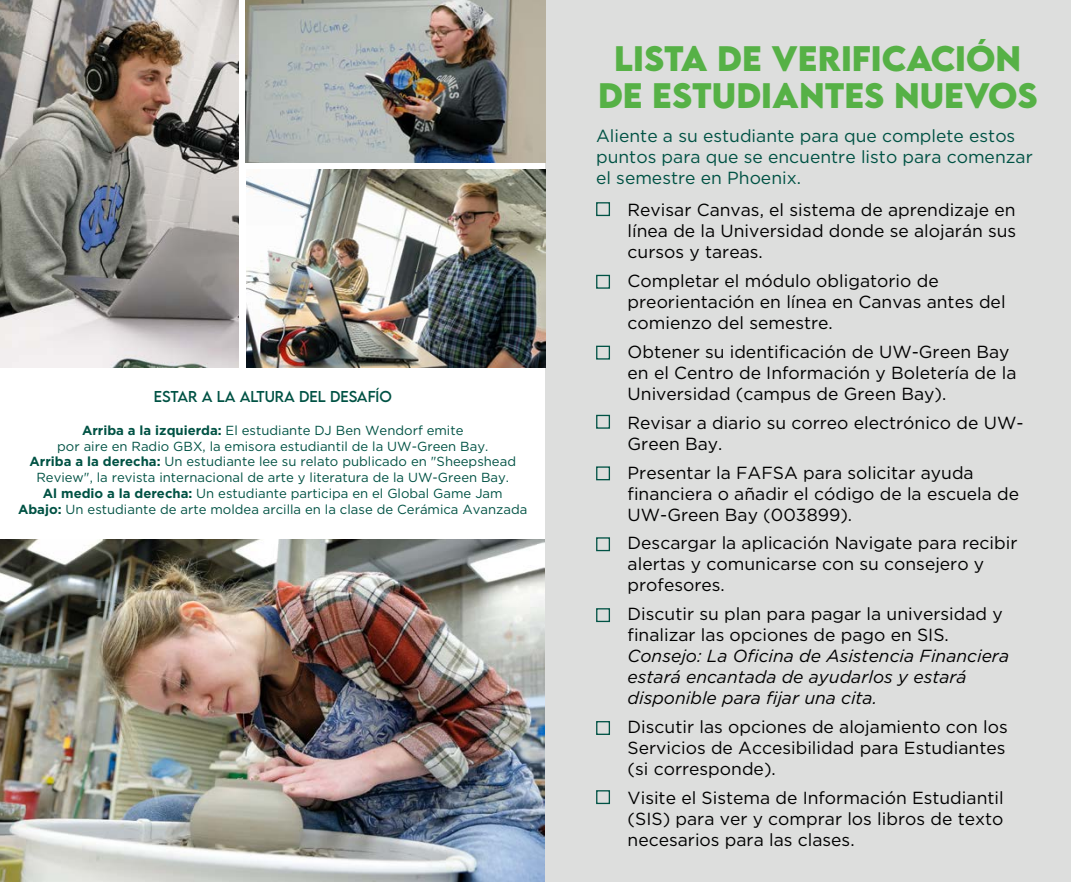
<style>
.page{position:relative;width:1071px;height:882px;background:#fff}
.page>*{position:absolute;margin:0;border:0;box-sizing:border-box;transform-origin:0 0}
.t1{font:700 31.5px/37.8px "LEMONMILK";color:#56b146;text-align:center}
.t2{font:17.5px/21px "Gotham";color:#000}
.t3{font:17.5px/21px "Gotham";color:#005244}
.t4{font:italic 17.5px/21px "Gotham";color:#000}
.t5{font:14px "LEMONMILK";color:#005244}
.t6{font:13.12px/15.8px "Gotham";color:#005244;text-align:center}
.s1{font-weight:700}
</style>
<div class="page">
<div style="left:546px;top:0;width:525px;height:882px;background:#dddedd"></div>
<div style="left:596px;top:202px;width:14px;height:14px;border:1px solid #005244"></div>
<div style="left:596px;top:275px;width:14px;height:14px;border:1px solid #005244"></div>
<div style="left:596px;top:346px;width:14px;height:14px;border:1px solid #005244"></div>
<div style="left:596px;top:415px;width:14px;height:14px;border:1px solid #005244"></div>
<div style="left:596px;top:466px;width:14px;height:14px;border:1px solid #005244"></div>
<div style="left:596px;top:537px;width:14px;height:14px;border:1px solid #005244"></div>
<div style="left:596px;top:608px;width:14px;height:14px;border:1px solid #005244"></div>
<div style="left:596px;top:721px;width:14px;height:14px;border:1px solid #005244"></div>
<div style="left:596px;top:790px;width:14px;height:14px;border:1px solid #005244"></div>
<img style="left:0;top:0;width:239px;height:368px">
<img style="left:246px;top:169px;width:299px;height:199px">
<img style="left:0;top:539px;width:545px;height:343px">
<img style="left:246px;top:0;width:300px;height:162px">
<p class="t5" style="left:154px;top:388px;width:240px">ESTAR A LA ALTURA DEL DESAFÍO</p>
<p class="t6" style="left:18px;top:422px;width:511px"><span class="s1">Arriba a la izquierda:</span> El estudiante DJ Ben Wendorf emite<br>por aire en Radio GBX, la emisora estudiantil de la UW-Green Bay.<br><span class="s1">Arriba a la derecha:</span> Un estudiante lee su relato publicado en "Sheepshead Review", la revista internacional de arte y literatura de la UW-Green Bay.<br><span class="s1">Al medio a la derecha:</span> Un estudiante participa en el Global Game Jam<br><span class="s1">Abajo:</span> Un estudiante de arte moldea arcilla en la clase de Cerámica Avanzada</p>
<h1 class="t1" style="left:598px;top:39px;width:441px">LISTA DE VERIFICACIÓN<br>DE ESTUDIANTES NUEVOS</h1>
<p class="t3" style="left:596px;top:125px;width:438px">Aliente a su estudiante para que complete estos puntos para que se encuentre listo para comenzar el semestre en Phoenix.</p>
<p class="t2" style="left:628px;top:199px;width:390px;text-align:justify">Revisar Canvas, el sistema de aprendizaje en línea de la Universidad donde se alojarán sus cursos y tareas.</p>
<p class="t2" style="left:628px;top:270px;width:379px">Completar el módulo obligatorio de preorientación en línea en Canvas antes del comienzo del semestre.</p>
<p class="t2" style="left:628px;top:341px;width:390px">Obtener su identificación de UW-Green Bay en el Centro de Información y Boletería de la<br>Universidad (campus de Green Bay).</p>
<p class="t2" style="left:628px;top:412px;width:397px">Revisar a diario su correo electrónico de UW-<br>Green Bay.</p>
<p class="t2" style="left:628px;top:462px;width:393px">Presentar la FAFSA para solicitar ayuda financiera o añadir el código de la escuela de<br>UW-Green Bay (003899).</p>
<p class="t2" style="left:628px;top:532px;width:391px">Descargar la aplicación Navigate para recibir alertas y comunicarse con su consejero y profesores.</p>
<p class="t2" style="left:628px;top:603px;width:377px">Discutir su plan para pagar la universidad y finalizar las opciones de pago en SIS.</p>
<p class="t4" style="left:628px;top:645px;width:383px">Consejo: La Oficina de Asistencia Financiera estará encantada de ayudarlos y estará disponible para fijar una cita.</p>
<p class="t2" style="left:628px;top:716px;width:382px">Discutir las opciones de alojamiento con los<br>Servicios de Accesibilidad para Estudiantes (si corresponde).</p>
<p class="t2" style="left:628px;top:787px;width:378px;text-align:justify">Visite el Sistema de Información Estudiantil (SIS) para ver y comprar los libros de texto necesarios para las clases.</p>
</div>
